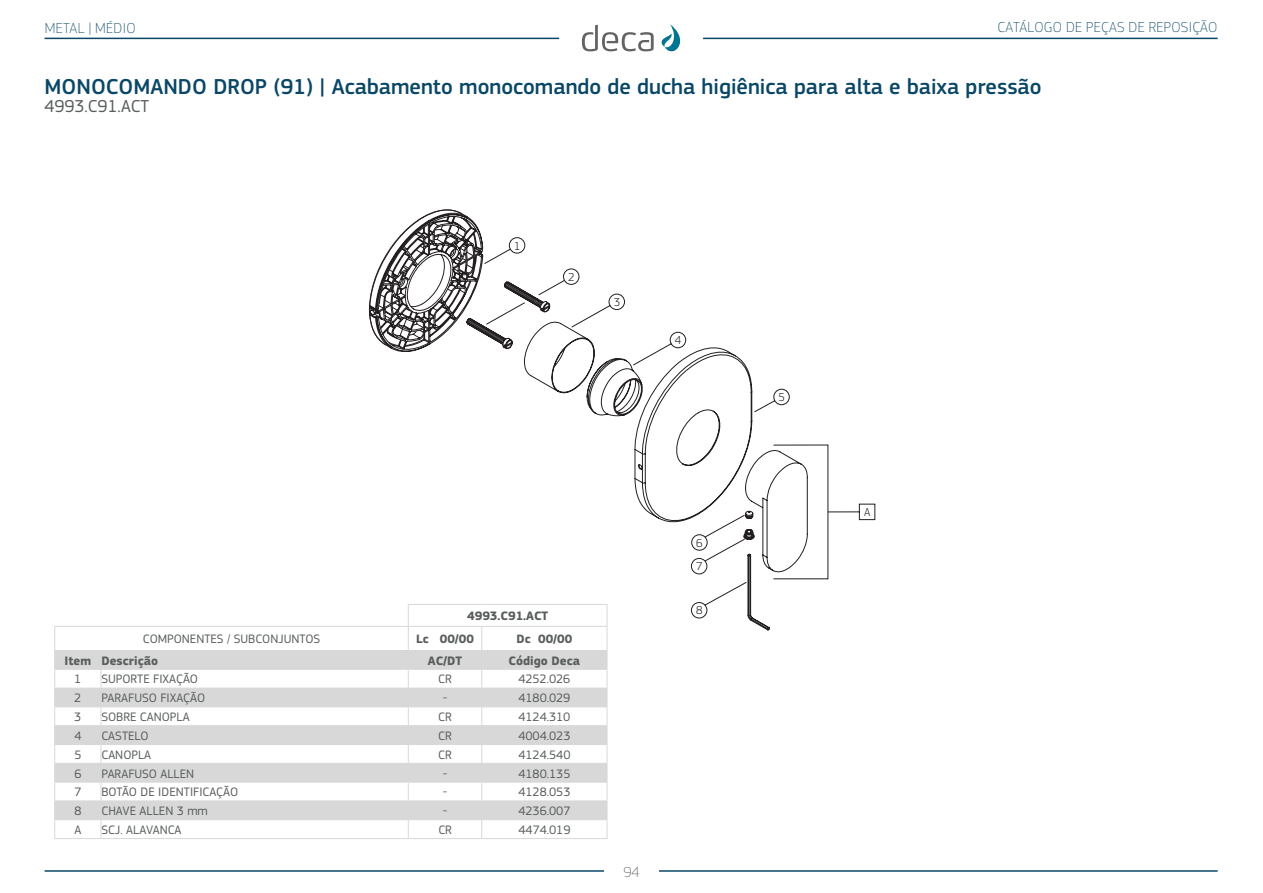
<style>
.page{position:relative;width:1263px;height:893px;background:#fff}
.page>*{position:absolute;margin:0;border:0;box-sizing:border-box;transform-origin:0 0}
.t1{font:500 22.5px "PF Square Sans Pro";color:#0a4766}
.t2{font:18px "PF Square Sans Pro";color:#595d5d}
.t3{font:100 15px "PF Square Sans Pro";letter-spacing:.02em;color:#0a4766}
.t4{font:100 15px "PF Square Sans Pro";color:#595d5d}
.t5{font:12.75px "PF Square Sans Pro";color:#595d5d}
.t6{font:700 12.75px "PF Square Sans Pro";color:#595d5d}
.t7{font:700 12.6px "PF Square Sans Pro";color:#595d5d}
.t8{font:300 12px "PF Square Sans Pro";color:#231f20}
</style>
<div class="page">
<svg style="left:582px;top:25px;width:72px;height:26px"></svg>
<svg style="left:661px;top:24px;width:20px;height:28px"></svg>
<hr style="left:45px;top:38px;width:514px;height:1px;background:#0a4766">
<hr style="left:45px;top:870px;width:559px;height:2px;background:#0a4766">
<hr style="left:703px;top:38px;width:515px;height:1px;background:#0a4766">
<hr style="left:659px;top:870px;width:559px;height:2px;background:#0a4766">
<svg style="left:55px;top:651px;width:552px;height:168px;fill:#d8d8d8"></svg>
<hr style="left:408px;top:604px;width:74px;height:1px;background:#d8d8d8">
<hr style="left:54px;top:626px;width:47px;height:1px;background:#d8d8d8">
<hr style="left:101px;top:626px;width:307px;height:1px;background:#d8d8d8">
<hr style="left:408px;top:626px;width:74px;height:1px;background:#d8d8d8">
<hr style="left:54px;top:650px;width:47px;height:1px;background:#d8d8d8">
<hr style="left:101px;top:650px;width:308px;height:1px;background:#d8d8d8">
<hr style="left:409px;top:650px;width:73px;height:1px;background:#d8d8d8">
<hr style="left:482px;top:650px;width:125px;height:1px;background:#d8d8d8">
<hr style="left:54px;top:669px;width:47px;height:1px;background:#d8d8d8">
<hr style="left:101px;top:669px;width:307px;height:1px;background:#d8d8d8">
<hr style="left:408px;top:669px;width:74px;height:1px;background:#d8d8d8">
<hr style="left:482px;top:669px;width:125px;height:1px;background:#d8d8d8">
<hr style="left:54px;top:688px;width:47px;height:1px;background:#d8d8d8">
<hr style="left:101px;top:688px;width:307px;height:1px;background:#d8d8d8">
<hr style="left:408px;top:688px;width:74px;height:1px;background:#d8d8d8">
<hr style="left:482px;top:688px;width:125px;height:1px;background:#d8d8d8">
<hr style="left:54px;top:706px;width:47px;height:1px;background:#d8d8d8">
<hr style="left:101px;top:706px;width:307px;height:1px;background:#d8d8d8">
<hr style="left:408px;top:706px;width:74px;height:1px;background:#d8d8d8">
<hr style="left:482px;top:706px;width:125px;height:1px;background:#d8d8d8">
<hr style="left:54px;top:725px;width:47px;height:1px;background:#d8d8d8">
<hr style="left:101px;top:725px;width:307px;height:1px;background:#d8d8d8">
<hr style="left:408px;top:725px;width:74px;height:1px;background:#d8d8d8">
<hr style="left:482px;top:725px;width:125px;height:1px;background:#d8d8d8">
<hr style="left:54px;top:744px;width:47px;height:1px;background:#d8d8d8">
<hr style="left:101px;top:744px;width:307px;height:1px;background:#d8d8d8">
<hr style="left:408px;top:744px;width:74px;height:1px;background:#d8d8d8">
<hr style="left:482px;top:744px;width:125px;height:1px;background:#d8d8d8">
<hr style="left:54px;top:763px;width:47px;height:1px;background:#d8d8d8">
<hr style="left:101px;top:763px;width:307px;height:1px;background:#d8d8d8">
<hr style="left:408px;top:763px;width:74px;height:1px;background:#d8d8d8">
<hr style="left:482px;top:763px;width:125px;height:1px;background:#d8d8d8">
<svg style="left:54px;top:627px;width:1px;height:211px"></svg>
<hr style="left:54px;top:782px;width:47px;height:1px;background:#d8d8d8">
<hr style="left:101px;top:782px;width:307px;height:1px;background:#d8d8d8">
<hr style="left:408px;top:782px;width:74px;height:1px;background:#d8d8d8">
<hr style="left:482px;top:782px;width:125px;height:1px;background:#d8d8d8">
<svg style="left:101px;top:651px;width:1px;height:187px"></svg>
<svg style="left:408px;top:605px;width:1px;height:233px"></svg>
<svg style="left:481px;top:631px;width:1px;height:207px"></svg>
<svg style="left:607px;top:631px;width:1px;height:207px"></svg>
<hr style="left:54px;top:800px;width:47px;height:1px;background:#d8d8d8">
<hr style="left:101px;top:800px;width:307px;height:1px;background:#d8d8d8">
<hr style="left:408px;top:800px;width:74px;height:1px;background:#d8d8d8">
<hr style="left:482px;top:800px;width:125px;height:1px;background:#d8d8d8">
<hr style="left:54px;top:819px;width:47px;height:1px;background:#d8d8d8">
<hr style="left:101px;top:819px;width:307px;height:1px;background:#d8d8d8">
<hr style="left:408px;top:819px;width:74px;height:1px;background:#d8d8d8">
<hr style="left:482px;top:819px;width:125px;height:1px;background:#d8d8d8">
<hr style="left:54px;top:838px;width:47px;height:1px;background:#d8d8d8">
<hr style="left:101px;top:838px;width:307px;height:1px;background:#d8d8d8">
<hr style="left:408px;top:838px;width:74px;height:1px;background:#d8d8d8">
<hr style="left:482px;top:838px;width:125px;height:1px;background:#d8d8d8">
<svg style="left:481px;top:520px;width:327px;height:111px"></svg>
<svg style="left:481px;top:520px;width:275px;height:20px"></svg>
<svg style="left:614px;top:338px;width:262px;height:182px"></svg>
<svg style="left:691px;top:514px;width:56px;height:105px"></svg>
<svg style="left:753px;top:388px;width:37px;height:25px"></svg>
<svg style="left:368px;top:209px;width:318px;height:207px"></svg>
<p class="t3" style="left:45px;top:19px;width:92px">METAL | MÉDIO</p>
<p class="t3" style="left:997px;top:18px;width:222px">CATÁLOGO DE PEÇAS DE REPOSIÇÃO</p>
<h1 class="t1" style="left:45px;top:74px;width:998px">MONOCOMANDO DROP (91) | Acabamento monocomando de ducha higiênica para alta e baixa pressão</h1>
<h2 class="t2" style="left:45px;top:95px;width:106px">4993.C91.ACT</h2>
<p class="t8" style="left:514px;top:238px;width:8px">1</p>
<p class="t8" style="left:568px;top:270px;width:8px">2</p>
<p class="t8" style="left:614px;top:295px;width:8px">3</p>
<p class="t8" style="left:675px;top:333px;width:8px">4</p>
<p class="t6" style="left:467px;top:608px;width:83px">4993.C91.ACT</p>
<p class="t5" style="left:143px;top:632px;width:179px">COMPONENTES / SUBCONJUNTOS</p>
<p class="t7" style="left:416px;top:631px;width:59px">Lc 00/00</p>
<p class="t7" style="left:516px;top:631px;width:57px">Dc 00/00</p>
<p class="t6" style="left:65px;top:653px;width:95px">Item Descrição</p>
<p class="t6" style="left:428px;top:653px;width:36px">AC/DT</p>
<p class="t6" style="left:509px;top:653px;width:73px">Código Deca</p>
<p class="t5" style="left:74px;top:672px;width:9px">1</p>
<p class="t5" style="left:101px;top:672px;width:98px">SUPORTE FIXAÇÃO</p>
<p class="t5" style="left:438px;top:672px;width:15px">CR</p>
<p class="t5" style="left:518px;top:672px;width:53px">4252.026</p>
<p class="t5" style="left:74px;top:691px;width:9px">2</p>
<p class="t5" style="left:101px;top:691px;width:105px">PARAFUSO FIXAÇÃO</p>
<p class="t5" style="left:443px;top:691px;width:6px">-</p>
<p class="t5" style="left:518px;top:691px;width:53px">4180.029</p>
<p class="t5" style="left:74px;top:709px;width:9px">3</p>
<p class="t5" style="left:101px;top:709px;width:90px">SOBRE CANOPLA</p>
<p class="t5" style="left:438px;top:709px;width:15px">CR</p>
<p class="t5" style="left:518px;top:709px;width:53px">4124.310</p>
<p class="t5" style="left:74px;top:728px;width:9px">4</p>
<p class="t5" style="left:101px;top:728px;width:49px">CASTELO</p>
<p class="t5" style="left:438px;top:728px;width:15px">CR</p>
<p class="t5" style="left:518px;top:728px;width:53px">4004.023</p>
<p class="t5" style="left:74px;top:747px;width:9px">5</p>
<p class="t5" style="left:101px;top:747px;width:51px">CANOPLA</p>
<p class="t5" style="left:438px;top:747px;width:15px">CR</p>
<p class="t5" style="left:518px;top:747px;width:53px">4124.540</p>
<p class="t5" style="left:74px;top:766px;width:9px">6</p>
<p class="t5" style="left:101px;top:766px;width:94px">PARAFUSO ALLEN</p>
<p class="t5" style="left:443px;top:766px;width:6px">-</p>
<p class="t5" style="left:518px;top:766px;width:53px">4180.135</p>
<p class="t5" style="left:74px;top:785px;width:9px">7</p>
<p class="t5" style="left:101px;top:785px;width:138px">BOTÃO DE IDENTIFICAÇÃO</p>
<p class="t5" style="left:443px;top:785px;width:6px">-</p>
<p class="t5" style="left:518px;top:785px;width:53px">4128.053</p>
<p class="t5" style="left:74px;top:803px;width:9px">8</p>
<p class="t5" style="left:102px;top:803px;width:108px">CHAVE ALLEN 3 mm</p>
<p class="t5" style="left:443px;top:803px;width:6px">-</p>
<p class="t5" style="left:518px;top:803px;width:53px">4236.007</p>
<p class="t5" style="left:74px;top:822px;width:8px">A</p>
<p class="t5" style="left:102px;top:822px;width:82px">SCJ. ALAVANCA</p>
<p class="t5" style="left:438px;top:822px;width:15px">CR</p>
<p class="t5" style="left:518px;top:822px;width:53px">4474.019</p>
<p class="t4" style="left:623px;top:864px;width:17px">94</p>
<p class="t8" style="left:696px;top:535px;width:8px">6</p>
<p class="t8" style="left:696px;top:559px;width:8px">7</p>
<p class="t8" style="left:696px;top:603px;width:8px">8</p>
<p class="t8" style="left:778px;top:390px;width:8px">5</p>
<p class="t8" style="left:864px;top:505px;width:8px">A</p>
</div>
